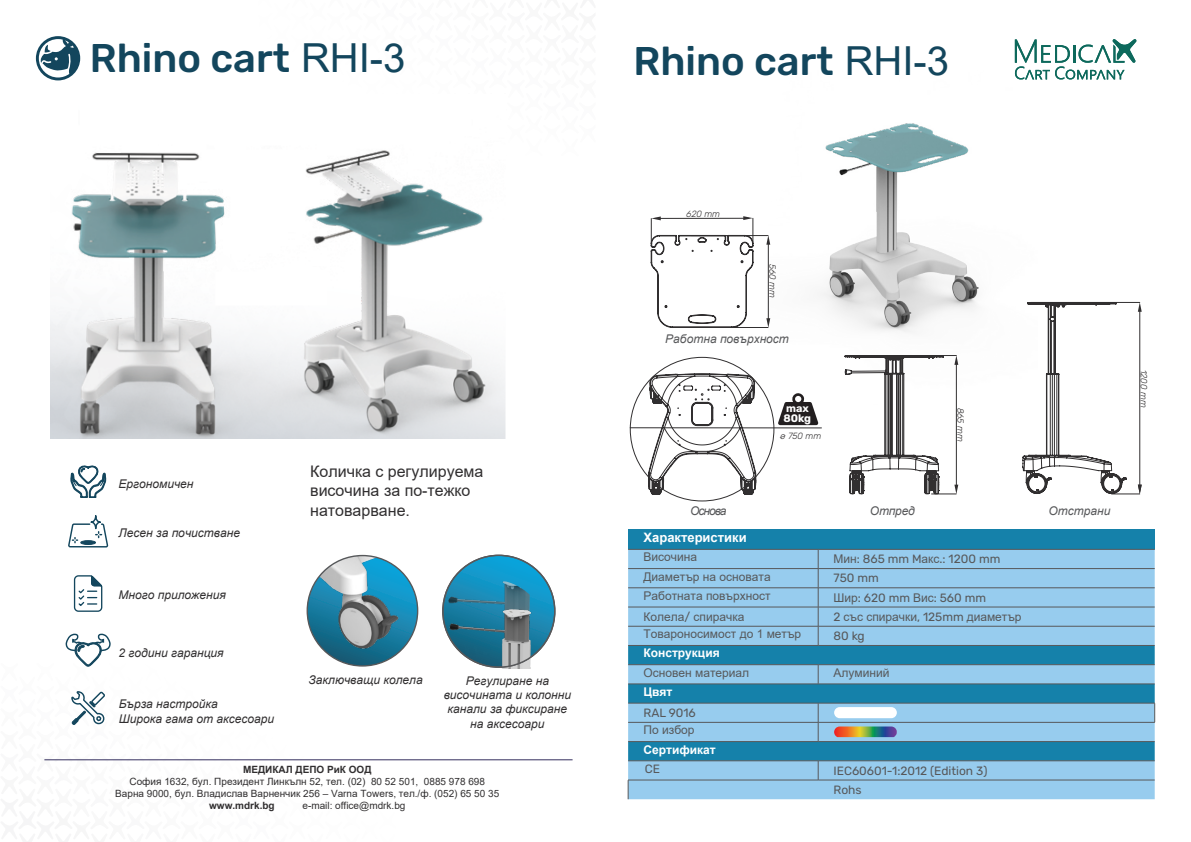
<style>
.page{position:relative;width:1191px;height:842px;background:#fff}
.page>*{position:absolute;margin:0;border:0;box-sizing:border-box;transform-origin:0 0}
.t1{font:500 40px "Rubik";color:#13465d}
.t2{font:16px/19.2px "Arial";color:#312f30}
.t3{font:700 13px "Arial";color:#fff}
.t4{font:italic 12px/14.4px "Arial";color:#312f30;text-align:center}
.Paragraph_Style_4{font:12px "Arial";color:#57585a}
.Paragraph_Style_4-2{font:12px "Rubik";color:#57585a}
.t5{font:italic 12px "Arial";color:#57585a}
.Paragraph_Style_4-3{font:700 12px "Arial";color:#fff}
.Táblázat{font:12px "Arial";color:#57585a}
.Táblázat-2{font:12px "Rubik";color:#57585a}
.t6{font:700 10.9px "Rubik";color:#fff}
.t7{font:10px/12px "Arial";color:#312f30;text-align:center}
.t8{font:700 10px "Arial";color:#312f30}
.t9{font:italic 300 9px "Rubik";color:#312f30}
.s1{font-family:"Arial";font-weight:400}
.s2{font-family:"Arial"}
.s3{font-family:"Rubik"}
</style>
<div class="page">
<svg style="left:343px;top:663px;width:36px;height:4px"></svg>
<hr style="left:44px;top:759px;width:528px;height:1px;background:#342f5e">
<img style="left:769px;top:79px;width:268px;height:325px">
<img style="left:307px;top:555px;width:110px;height:111px;border-radius:55px">
<img style="left:442px;top:579px;width:105px;height:89px">
<img style="left:443px;top:555px;width:112px;height:112px;border-radius:56px">
<svg style="left:65px;top:633px;width:46px;height:34px"></svg>
<svg style="left:71px;top:691px;width:34px;height:34px"></svg>
<svg style="left:71px;top:466px;width:35px;height:32px"></svg>
<svg style="left:68px;top:515px;width:41px;height:33px"></svg>
<svg style="left:73px;top:575px;width:30px;height:37px"></svg>
<svg style="left:36px;top:36px;width:44px;height:44px"></svg>
<svg style="left:766px;top:235px;width:4px;height:10px"></svg>
<svg style="left:766px;top:318px;width:4px;height:10px"></svg>
<hr style="left:768px;top:243px;width:1px;height:77px;background:#312f30">
<hr style="left:630px;top:428px;width:191px;height:1px;background:#312f30">
<div style="left:628px;top:529px;width:526px;height:20px;background:#1581aa"></div>
<div style="left:628px;top:550px;width:526px;height:95px;background:#97ccee"></div>
<svg style="left:628px;top:646px;width:526px;height:115px;background:#54a4c8"></svg>
<hr style="left:628px;top:549px;width:190px;height:1px;background:#57585a">
<hr style="left:818px;top:549px;width:336px;height:1px;background:#57585a">
<hr style="left:628px;top:568px;width:190px;height:1px;background:#57585a">
<hr style="left:818px;top:568px;width:336px;height:1px;background:#57585a">
<hr style="left:628px;top:588px;width:190px;height:1px;background:#57585a">
<hr style="left:818px;top:588px;width:336px;height:1px;background:#57585a">
<hr style="left:628px;top:607px;width:190px;height:1px;background:#57585a">
<hr style="left:818px;top:607px;width:336px;height:1px;background:#57585a">
<hr style="left:628px;top:626px;width:190px;height:1px;background:#57585a">
<hr style="left:818px;top:626px;width:336px;height:1px;background:#57585a">
<svg style="left:818px;top:549px;width:1px;height:96px"></svg>
<hr style="left:628px;top:645px;width:190px;height:1px;background:#57585a">
<hr style="left:818px;top:645px;width:336px;height:1px;background:#57585a">
<hr style="left:628px;top:664px;width:190px;height:1px;background:#57585a">
<hr style="left:818px;top:664px;width:336px;height:1px;background:#57585a">
<svg style="left:818px;top:665px;width:1px;height:19px"></svg>
<hr style="left:628px;top:684px;width:190px;height:1px;background:#57585a">
<hr style="left:818px;top:684px;width:336px;height:1px;background:#57585a">
<hr style="left:628px;top:741px;width:190px;height:1px;background:#57585a">
<hr style="left:818px;top:741px;width:336px;height:1px;background:#57585a">
<hr style="left:628px;top:703px;width:190px;height:1px;background:#57585a">
<hr style="left:818px;top:703px;width:336px;height:1px;background:#57585a">
<svg style="left:818px;top:703px;width:1px;height:38px"></svg>
<svg style="left:1154px;top:703px;width:1px;height:19px"></svg>
<hr style="left:628px;top:722px;width:190px;height:1px;background:#57585a">
<hr style="left:818px;top:722px;width:336px;height:1px;background:#57585a">
<div style="left:628px;top:761px;width:526px;height:38px;background:#97ccee"></div>
<hr style="left:628px;top:780px;width:190px;height:1px;background:#57585a">
<hr style="left:818px;top:780px;width:336px;height:1px;background:#57585a">
<div style="left:834px;top:707px;width:63px;height:11px;background:#fff;border-radius:6px"></div>
<svg style="left:834px;top:726px;width:62px;height:11px"></svg>
<svg style="left:648px;top:373px;width:108px;height:122px"></svg>
<hr style="left:691px;top:327px;width:77px;height:1px;background:#312f30">
<hr style="left:691px;top:235px;width:77px;height:1px;background:#312f30">
<svg style="left:650px;top:216px;width:103px;height:112px"></svg>
<svg style="left:844px;top:355px;width:114px;height:140px"></svg>
<svg style="left:1022px;top:302px;width:119px;height:193px"></svg>
<svg style="left:778px;top:393px;width:40px;height:32px"></svg>
<img style="left:50px;top:150px;width:456px;height:289px">
<svg style="left:1014px;top:39px;width:122px;height:40px"></svg>
<h1 class="t1" style="left:90px;top:35px;width:317px">Rhino cart <span class="s1">RHI-3</span></h1>
<p class="t4" style="left:119px;top:476px;width:76px">Ергономичен</p>
<p class="t4" style="left:119px;top:526px;width:123px">Лесен за почистване</p>
<p class="t4" style="left:119px;top:587px;width:109px">Много приложения</p>
<p class="t4" style="left:119px;top:646px;width:106px">2 години гаранция</p>
<p class="t4" style="left:119px;top:697px;width:157px;text-align:left">Бърза настройка<br>Широка гама от аксесоари</p>
<p class="t2" style="left:310px;top:462px;width:175px">Количка с регулируема височина за по-тежко натоварване.</p>
<p class="t4" style="left:308px;top:673px;width:116px">Заключващи колела</p>
<p class="t4" style="left:444px;top:673px;width:129px">Регулиране на височината и колонни канали за фиксиране на аксесоари</p>
<p class="t8" style="left:243px;top:762px;width:130px">МЕДИКАЛ ДЕПО РиК ООД</p>
<p class="t7" style="left:115px;top:775px;width:385px">София 1632, бул. Президент Линкълн 52, тел. (02) 80 52 501, 0885 978 698<br>Варна 9000, бул. Владислав Варненчик 256 – Varna Towers, тел./ф. (052) 65 50 35</p>
<p class="t8" style="left:209px;top:798px;width:67px">www.mdrk.bg</p>
<p class="t7" style="left:302px;top:799px;width:104px">e-mail: office@mdrk.bg</p>
<p class="t1" style="left:633px;top:38px;width:317px">Rhino cart <span class="s1">RHI-3</span></p>
<p class="t9" style="left:686px;top:209px;width:36px">620 mm</p>
<p class="t9" style="left:777px;top:264px;width:36px;rotate:90deg">560 mm</p>
<p class="t5" style="left:665px;top:331px;width:125px">Работна повърхност</p>
<p class="t6" style="left:786px;top:401px;width:24px">max</p>
<p class="t9" style="left:965px;top:408px;width:36px;rotate:90deg">865 mm</p>
<p class="t6" style="left:783px;top:411px;width:29px">80kg</p>
<p class="t9" style="left:780px;top:430px;width:42px">ø 750 mm</p>
<p class="t5" style="left:690px;top:503px;width:38px">Основа</p>
<p class="t5" style="left:870px;top:503px;width:46px">Отпред</p>
<p class="t5" style="left:1048px;top:503px;width:63px">Отстрани</p>
<p class="t3" style="left:643px;top:528px;width:105px">Характеристики</p>
<p class="Paragraph_Style_4" style="left:643px;top:549px;width:55px">Височина</p>
<p class="Paragraph_Style_4-2" style="left:833px;top:552px;width:168px"><span class="s2">Мин</span>: 865 mm M<span class="s2">акс</span>.: 1200 mm</p>
<p class="Paragraph_Style_4" style="left:643px;top:568px;width:129px">Диаметър на основата</p>
<p class="Paragraph_Style_4-2" style="left:833px;top:571px;width:47px">750 mm</p>
<p class="Táblázat" style="left:643px;top:587px;width:129px">Работната повърхност</p>
<p class="Táblázat-2" style="left:833px;top:590px;width:154px"><span class="s2">Шир</span>: 620 mm <span class="s2">Вис</span>: 560 mm</p>
<p class="Paragraph_Style_4" style="left:643px;top:608px;width:102px">Колела<span class="s3">/</span> спирачка</p>
<p class="Paragraph_Style_4" style="left:833px;top:608px;width:190px"><span class="s3">2</span> със спирачки<span class="s3">, 125mm</span> диаметър</p>
<p class="Paragraph_Style_4" style="left:643px;top:626px;width:159px">Товароносимост до 1 метър</p>
<p class="Paragraph_Style_4-2" style="left:833px;top:629px;width:33px">80 kg</p>
<p class="Paragraph_Style_4-3" style="left:643px;top:645px;width:78px">Конструкция</p>
<p class="Paragraph_Style_4" style="left:643px;top:664px;width:107px">Основен материал</p>
<p class="Paragraph_Style_4" style="left:833px;top:664px;width:58px">Алуминий</p>
<p class="Paragraph_Style_4-3" style="left:643px;top:683px;width:31px">Цвят</p>
<p class="Paragraph_Style_4-2" style="left:643px;top:706px;width:54px">RAL 9016</p>
<p class="Paragraph_Style_4" style="left:643px;top:722px;width:53px">По избор</p>
<p class="Paragraph_Style_4-3" style="left:643px;top:741px;width:74px">Сертификат</p>
<p class="Paragraph_Style_4-2" style="left:645px;top:762px;width:17px">CE</p>
<p class="Paragraph_Style_4-2" style="left:833px;top:764px;width:155px">IEC60601-1:2012 (Edition 3)</p>
<p class="Paragraph_Style_4-2" style="left:833px;top:783px;width:30px">Rohs</p>
<p class="t9" style="left:1149px;top:370px;width:39px;rotate:90deg">1200 mm</p>
</div>
